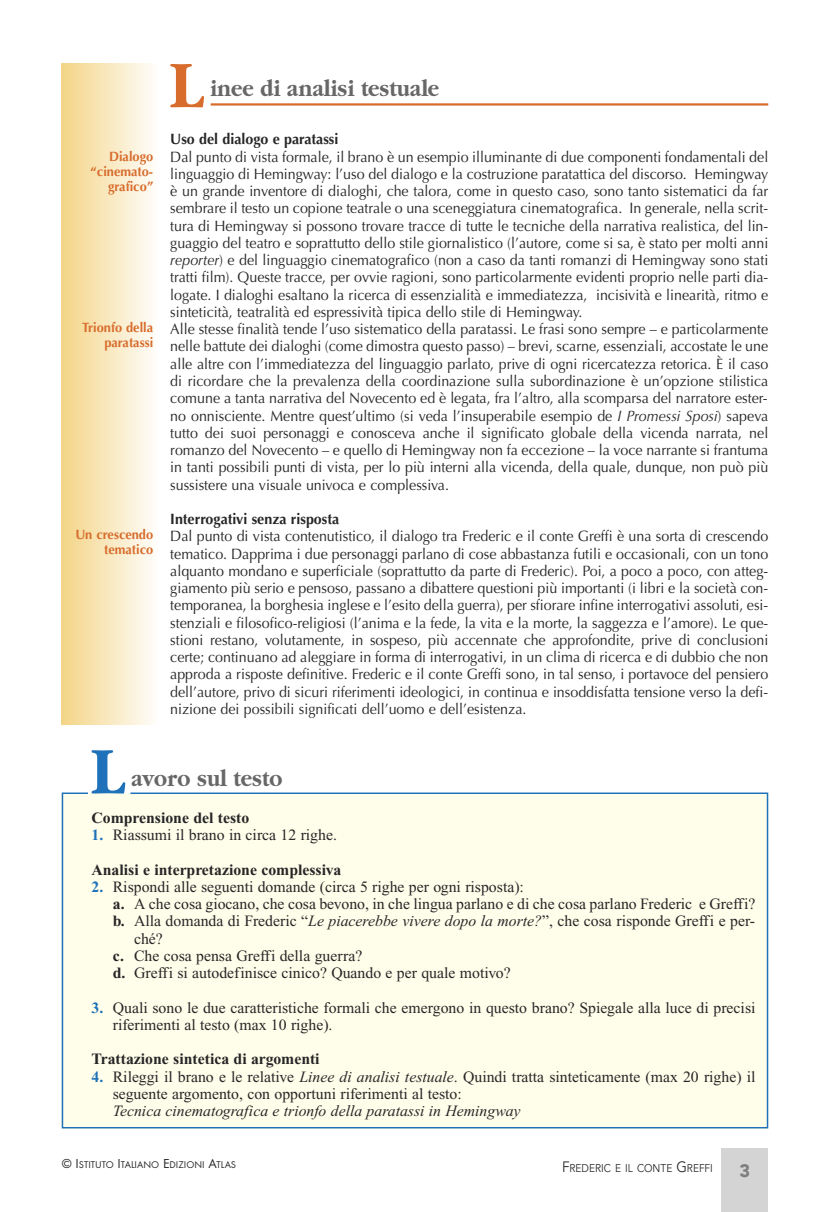
<style>
.page{position:relative;width:830px;height:1212px;background:#fff}
.page>*{position:absolute;margin:0;border:0;box-sizing:border-box;transform-origin:0 0}
.t1{font:700 69.15px "Garamond";color:#d76c2c;scale:.9 1}
.t2{font:700 69.15px "Garamond";color:#1f71b9;scale:.9 1}
.t3{font:700 24px "Garamond";color:#686768;scale:.9 1}
.t4{font:900 18px "Avenir";color:#7d7d7d}
.t5{font:15.75px/17.2px "Times New Roman";color:#272627}
.t6{font:700 15.75px/34.5px "Times New Roman";color:#272627}
.t7{font:italic 15.75px "Times New Roman";color:#272627}
.t8{font:15px/17.2px "Optima";color:#272627;scale:.95 1}
.t9{font:700 15px "Optima";color:#272627;scale:.95 1}
.t10{font:700 13.5px/15px "Optima";color:#d76c2c;text-align:right;scale:.95 1}
.t11{font:11.25px "Avenir";color:#272627;scale:.9 1}
.t12{font:10.2px "Futura T";color:#272627}
.s1{font-style:italic}
.s2{color:#1f71b9}
.s3{font-weight:400}
.s4{font-weight:700;color:#1f71b9}
.s5{font-weight:700}
.s6{font-size:13.5px}
.s7{font-size:15px}
</style>
<div class="page">
<div style="left:721px;top:1148px;width:46px;height:64px;background:#d4d4d4"></div>
<hr style="left:210px;top:103px;width:557px;height:3px;background:#d76c2c">
<div style="left:62px;top:64px;width:95px;height:660px;background:linear-gradient(to right,#f4d587,#fffdfb)"></div>
<div style="left:61px;top:792px;width:707px;height:337px;background:#fffeea"></div>
<p class="t10" style="left:90px;top:150px;width:67px">Dialogo “cinemato&shy;grafico”</p>
<p class="t10" style="left:82px;top:321px;width:76px">Trionfo della paratassi</p>
<p class="t10" style="left:75px;top:528px;width:83px">Un crescendo tematico</p>
<h1 class="t1" style="left:170px;top:43px;width:39px">L</h1>
<h2 class="t3" style="left:210px;top:73px;width:256px">inee di analisi testuale</h2>
<p class="t9" style="left:170px;top:133px;width:178px">Uso del dialogo e paratassi</p>
<p class="t8" style="left:170px;top:149px;width:630px">Dal punto di vista formale, il brano è un esempio illuminante di due componenti fondamentali del linguaggio di Hemingway: l’uso del dialogo e la costruzione paratattica del discorso. Hemingway è un grande inventore di dialoghi, che talora, come in questo caso, sono tanto sistematici da far sembrare il testo un copione teatrale o una sceneggiatura cinematografica. In generale, nella scrit&shy;tura di Hemingway si possono trovare tracce di tutte le tecniche della narrativa realistica, del lin&shy;guaggio del teatro e soprattutto dello stile giornalistico (l’autore, come si sa, è stato per molti anni <span class="s1">reporter</span>) e del linguaggio cinematografico (non a caso da tanti romanzi di Hemingway sono stati tratti film). Queste tracce, per ovvie ragioni, sono particolarmente evidenti proprio nelle parti dia&shy;logate. I dialoghi esaltano la ricerca di essenzialità e immediatezza, incisività e linearità, ritmo e sinteticità, teatralità ed espressività tipica dello stile di Hemingway.<br>Alle stesse finalità tende l’uso sistematico della paratassi. Le frasi sono sempre – e particolarmente nelle battute dei dialoghi (come dimostra questo passo) – brevi, scarne, essenziali, accostate le une alle altre con l’immediatezza del linguaggio parlato, prive di ogni ricercatezza retorica. È il caso di ricordare che la prevalenza della coordinazione sulla subordinazione è un’opzione stilistica comune a tanta narrativa del Novecento ed è legata, fra l’altro, alla scomparsa del narratore ester&shy;no onnisciente. Mentre quest’ultimo (si veda l’insuperabile esempio de <span class="s1">I Promessi Sposi</span>) sapeva tutto dei suoi personaggi e conosceva anche il significato globale della vicenda narrata, nel romanzo del Novecento – e quello di Hemingway non fa eccezione – la voce narrante si frantuma in tanti possibili punti di vista, per lo più interni alla vicenda, della quale, dunque, non può più sussistere una visuale univoca e complessiva.</p>
<p class="t9" style="left:170px;top:513px;width:179px">Interrogativi senza risposta</p>
<p class="t8" style="left:170px;top:529px;width:630px;text-align:justify">Dal punto di vista contenutistico, il dialogo tra Frederic e il conte Greffi è una sorta di crescendo tematico. Dapprima i due personaggi parlano di cose abbastanza futili e occasionali, con un tono alquanto mondano e superficiale (soprattutto da parte di Frederic). Poi, a poco a poco, con atteg&shy;giamento più serio e pensoso, passano a dibattere questioni più importanti (i libri e la società con&shy;temporanea, la borghesia inglese e l’esito della guerra), per sfiorare infine interrogativi assoluti, esi&shy;stenziali e filosofico-religiosi (l’anima e la fede, la vita e la morte, la saggezza e l’amore). Le que&shy;stioni restano, volutamente, in sospeso, più accennate che approfondite, prive di conclusioni certe; continuano ad aleggiare in forma di interrogativi, in un clima di ricerca e di dubbio che non approda a risposte definitive. Frederic e il conte Greffi sono, in tal senso, i portavoce del pensiero dell’autore, privo di sicuri riferimenti ideologici, in continua e insoddisfatta tensione verso la defi&shy;nizione dei possibili significati dell’uomo e dell’esistenza.</p>
<h1 class="t2" style="left:91px;top:729px;width:39px">L</h1>
<h2 class="t3" style="left:131px;top:764px;width:169px">avoro sul testo</h2>
<p class="t6" style="left:91px;top:802px;width:159px">Comprensione del testo</p>
<p class="t6" style="left:91px;top:819px;width:251px"><span class="s2">1.</span> <span class="s3">Riassumi il brano in circa 12 righe.<br></span>Analisi e interpretazione complessiva</p>
<p class="t5" style="left:91px;top:879px;width:434px"><span class="s4">2.</span> Rispondi alle seguenti domande (circa 5 righe per ogni risposta):</p>
<p class="t5" style="left:113px;top:897px;width:644px"><span class="s5">a.</span> A che cosa giocano, che cosa bevono, in che lingua parlano e di che cosa parlano Frederic e Greffi?</p>
<p class="t5" style="left:113px;top:914px;width:643px"><span class="s5">b.</span> Alla domanda di Frederic “<span class="s1">Le piacerebbe vivere dopo la morte?</span>”, che cosa risponde Greffi e per-</p>
<p class="t5" style="left:134px;top:931px;width:30px">ché?</p>
<p class="t5" style="left:113px;top:948px;width:251px"><span class="s5">c.</span> Che cosa pensa Greffi della guerra?</p>
<p class="t5" style="left:113px;top:966px;width:399px"><span class="s5">d.</span> Greffi si autodefinisce cinico? Quando e per quale motivo?</p>
<p class="t5" style="left:113px;top:1000px;width:644px;text-indent:-21px"><span class="s4">3.</span> Quali sono le due caratteristiche formali che emergono in questo brano? Spiegale alla luce di precisi riferimenti al testo (max 10 righe).</p>
<p class="t6" style="left:91px;top:1043px;width:229px">Trattazione sintetica di argomenti</p>
<p class="t5" style="left:113px;top:1069px;width:644px;text-indent:-21px"><span class="s4">4.</span> Rileggi il brano e le relative <span class="s1">Linee di analisi testuale</span>. Quindi tratta sinteticamente (max 20 righe) il seguente argomento, con opportuni riferimenti al testo:</p>
<p class="t7" style="left:113px;top:1105px;width:409px">Tecnica cinematografica e trionfo della paratassi in Hemingway</p>
<p class="t12" style="left:62px;top:1158px;width:176px"><span class="s6">© I</span>STITUTO <span class="s6">I</span>TALIANO <span class="s6">E</span>DIZIONI <span class="s6">A</span>TLAS</p>
<p class="t11" style="left:561px;top:1160px;width:169px"><span class="s7">F</span>REDERIC E IL CONTE <span class="s7">G</span>REFFI</p>
<p class="t4" style="left:739px;top:1159px;width:12px">3</p>
</div>
